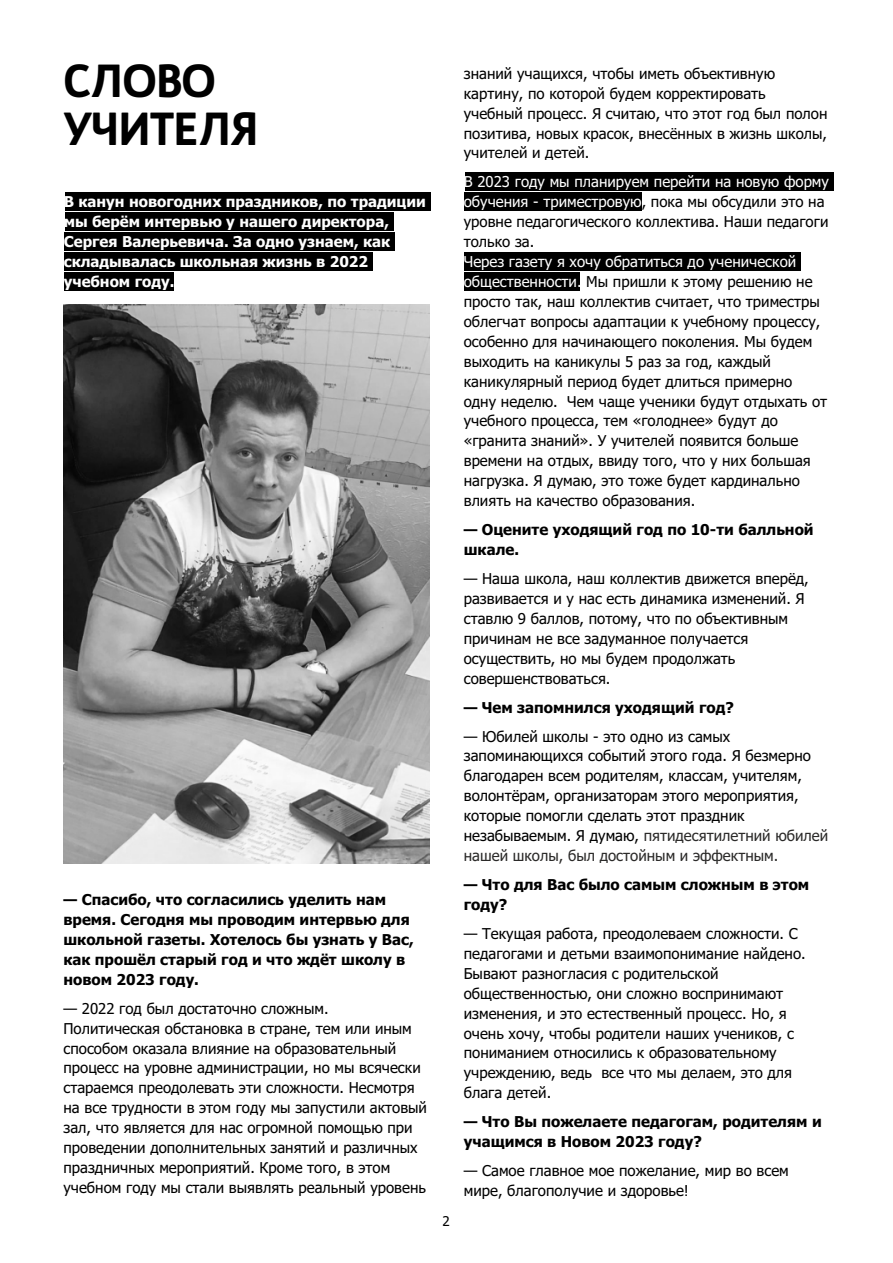
<style>
.page{position:relative;width:893px;height:1263px;background:#fff}
.page>*{position:absolute;margin:0;border:0;box-sizing:border-box;transform-origin:0 0}
.t1{font:900 45px/48.6px "Bw Quinta Pro";color:#000}
.t2{font:15px/20px "Tahoma";color:#000}
.t3{font:700 15px/20px "Tahoma";color:#000}
.t4{font:700 15px/20px "Tahoma";color:#fefefe}
.t5{font:13.5px "Tahoma";color:#000}
.s1{color:#fefefe}
.s2{color:#2b2a29}
</style>
<div class="page">
<div style="left:65px;top:192px;width:365px;height:19px;background:#000"></div>
<div style="left:65px;top:212px;width:328px;height:18px;background:#000"></div>
<div style="left:64px;top:232px;width:330px;height:18px;background:#000"></div>
<div style="left:64px;top:252px;width:308px;height:18px;background:#000"></div>
<div style="left:64px;top:272px;width:109px;height:18px;background:#000"></div>
<img style="left:64px;top:305px;width:365px;height:558px">
<div style="left:465px;top:172px;width:369px;height:19px;background:#000"></div>
<div style="left:464px;top:192px;width:177px;height:18px;background:#000"></div>
<div style="left:464px;top:252px;width:337px;height:18px;background:#000"></div>
<div style="left:464px;top:272px;width:116px;height:18px;background:#000"></div>
<h1 class="t1" style="left:64px;top:61px;width:196px">СЛОВО<br>УЧИТЕЛЯ</h1>
<p class="t4" style="left:64px;top:193px;width:364px">В канун новогодних праздников, по традиции мы берём интервью у нашего директора, Сергея Валерьевича. За одно узнаем, как складывалась школьная жизнь в 2022 учебном году.</p>
<p class="t3" style="left:63px;top:891px;width:352px">— Спасибо, что согласились уделить нам время. Сегодня мы проводим интервью для школьной газеты. Хотелось бы узнать у Вас, как прошёл старый год и что ждёт школу в новом 2023 году.</p>
<p class="t2" style="left:63px;top:999px;width:365px">— 2022 год был достаточно сложным.<br>Политическая обстановка в стране, тем или иным способом оказала влияние на образовательный процесс на уровне администрации, но мы всячески стараемся преодолевать эти сложности. Несмотря на все трудности в этом году мы запустили актовый зал, что является для нас огромной помощью при проведении дополнительных занятий и различных праздничных мероприятий. Кроме того, в этом учебном году мы стали выявлять реальный уровень</p>
<p class="t5" style="left:442px;top:1215px;width:9px">2</p>
<p class="t2" style="left:464px;top:65px;width:365px">знаний учащихся, чтобы иметь объективную картину, по которой будем корректировать учебный процесс. Я считаю, что этот год был полон позитива, новых красок, внесённых в жизнь школы, учителей и детей.</p>
<p class="t2" style="left:464px;top:173px;width:367px"><span class="s1">В 2023 году мы планируем перейти на новую форму обучения - триместровую</span>, пока мы обсудили это на уровне педагогического коллектива. Наши педагоги только за.</p>
<p class="t2" style="left:464px;top:253px;width:365px"><span class="s1">Через газету я хочу обратиться до ученической общественности.</span> Мы пришли к этому решению не просто так, наш коллектив считает, что триместры облегчат вопросы адаптации к учебному процессу, особенно для начинающего поколения. Мы будем выходить на каникулы 5 раз за год, каждый каникулярный период будет длиться примерно одну неделю. Чем чаще ученики будут отдыхать от учебного процесса, тем «голоднее» будут до «гранита знаний». У учителей появится больше времени на отдых, ввиду того, что у них большая нагрузка. Я думаю, это тоже будет кардинально влиять на качество образования.</p>
<p class="t3" style="left:464px;top:521px;width:351px">— Оцените уходящий год по 10-ти балльной шкале.</p>
<p class="t2" style="left:464px;top:570px;width:347px">— Наша школа, наш коллектив движется вперёд, развивается и у нас есть динамика изменений. Я ставлю 9 баллов, потому, что по объективным причинам не все задуманное получается осуществить, но мы будем продолжать совершенствоваться.</p>
<p class="t3" style="left:464px;top:698px;width:272px">— Чем запомнился уходящий год?</p>
<p class="t2" style="left:464px;top:727px;width:366px">— Юбилей школы - это одно из самых запоминающихся событий этого года. Я безмерно благодарен всем родителям, классам, учителям, волонтёрам, организаторам этого мероприятия, которые помогли сделать этот праздник незабываемым. Я думаю, <span class="s2">пятидесятилетний юбилей нашей школы, был достойным и эффектным.</span></p>
<p class="t3" style="left:464px;top:876px;width:347px">— Что для Вас было самым сложным в этом году?</p>
<p class="t2" style="left:464px;top:925px;width:343px">— Текущая работа, преодолеваем сложности. С педагогами и детьми взаимопонимание найдено.<br>Бывают разногласия с родительской общественностью, они сложно воспринимают изменения, и это естественный процесс. Но, я очень хочу, чтобы родители наших учеников, с пониманием относились к образовательному учреждению, ведь все что мы делаем, это для блага детей.</p>
<p class="t3" style="left:464px;top:1113px;width:359px">— Что Вы пожелаете педагогам, родителям и учащимся в Новом 2023 году?</p>
<p class="t2" style="left:464px;top:1162px;width:327px">— Самое главное мое пожелание, мир во всем мире, благополучие и здоровье!</p>
</div>
